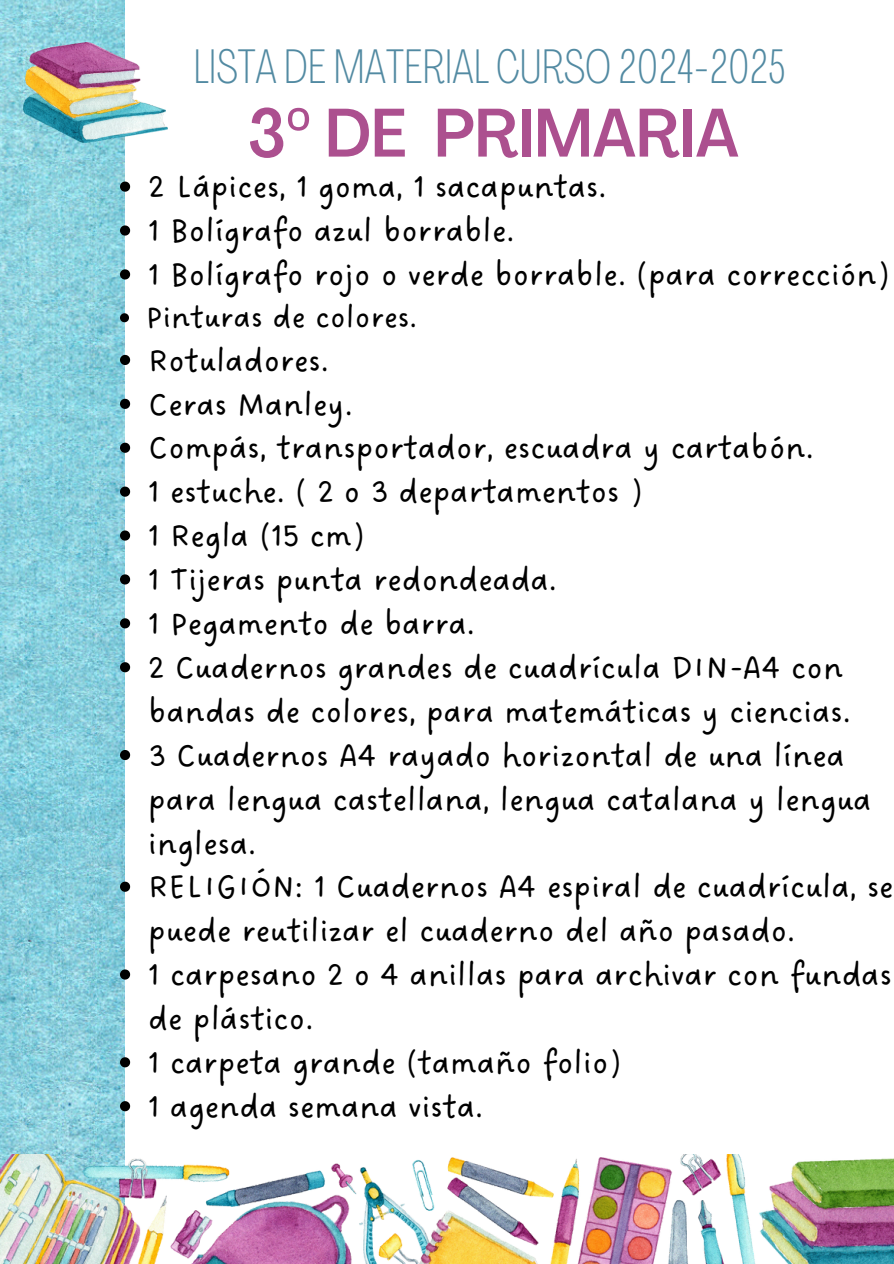
<style>
.page{position:relative;width:894px;height:1264px;background:#fff}
.page>*{position:absolute;margin:0;border:0;box-sizing:border-box;transform-origin:0 0}
.t1{font:500 condensed 67.5px "Agrandir";color:#ac508f}
.t2{font:100 48px "Agrandir Tight";color:#528aa2}
.t3{font:34.5px/43.8px "DO Sans Regular";color:#000}
.t4{font:33px "DO Sans Regular";color:#000}
.s1{font-family:"Noto Sans";font-weight:400;font-stretch:normal}
</style>
<div class="page">
<img style="left:0;top:0;width:124px;height:1154px">
<img style="left:0;top:1154px;width:893px;height:109px">
<img style="left:23px;top:42px;width:144px;height:100px">
<svg style="left:120px;top:181px;width:10px;height:11px"></svg>
<svg style="left:120px;top:225px;width:10px;height:10px"></svg>
<svg style="left:120px;top:269px;width:10px;height:10px"></svg>
<svg style="left:120px;top:313px;width:9px;height:9px"></svg>
<svg style="left:120px;top:355px;width:10px;height:10px"></svg>
<svg style="left:120px;top:399px;width:10px;height:10px"></svg>
<svg style="left:120px;top:442px;width:10px;height:11px"></svg>
<svg style="left:120px;top:486px;width:10px;height:10px"></svg>
<svg style="left:120px;top:530px;width:10px;height:10px"></svg>
<svg style="left:120px;top:574px;width:10px;height:10px"></svg>
<svg style="left:120px;top:618px;width:10px;height:10px"></svg>
<svg style="left:120px;top:662px;width:10px;height:10px"></svg>
<svg style="left:120px;top:750px;width:10px;height:10px"></svg>
<svg style="left:120px;top:881px;width:10px;height:10px"></svg>
<svg style="left:120px;top:969px;width:10px;height:10px"></svg>
<svg style="left:120px;top:1057px;width:10px;height:10px"></svg>
<svg style="left:120px;top:1101px;width:10px;height:10px"></svg>
<h1 class="t2" style="left:193px;top:47px;width:593px">LISTA DEMATERIAL CURSO 2024-2025</h1>
<p class="t1" style="left:248px;top:106px;width:492px">3<span class="s1">º</span> DE PRIMARIA</p>
<p class="t3" style="left:148px;top:167px;width:459px">2 Lápices, 1 goma, 1 sacapuntas.</p>
<p class="t3" style="left:148px;top:211px;width:367px">1 Bolígrafo azul borrable.</p>
<p class="t3" style="left:148px;top:254px;width:741px">1 Bolígrafo rojo o verde borrable. (para corrección)</p>
<p class="t4" style="left:146px;top:298px;width:273px">Pinturas de colores.</p>
<p class="t3" style="left:148px;top:340px;width:182px">Rotuladores.</p>
<p class="t3" style="left:148px;top:384px;width:206px">Ceras Manley.</p>
<p class="t3" style="left:148px;top:428px;width:666px">Compás, transportador, escuadra y cartabón.</p>
<p class="t3" style="left:148px;top:472px;width:495px">1 estuche. ( 2 o 3 departamentos )</p>
<p class="t3" style="left:148px;top:515px;width:217px">1 Regla (15 cm)</p>
<p class="t3" style="left:148px;top:559px;width:410px">1 Tijeras punta redondeada.</p>
<p class="t3" style="left:148px;top:603px;width:328px">1 Pegamento de barra.</p>
<p class="t3" style="left:148px;top:647px;width:703px">2 Cuadernos grandes de cuadrícula DIN-A4 con bandas de colores, para matemáticas y ciencias.</p>
<p class="t3" style="left:148px;top:735px;width:724px">3 Cuadernos A4 rayado horizontal de una línea para lengua castellana, lengua catalana y lengua inglesa.</p>
<p class="t3" style="left:148px;top:866px;width:746px">RELIGIÓN: 1 Cuadernos A4 espiral de cuadrícula, se puede reutilizar el cuaderno del año pasado.</p>
<p class="t3" style="left:148px;top:954px;width:745px">1 carpesano 2 o 4 anillas para archivar con fundas de plástico.</p>
<p class="t3" style="left:148px;top:1042px;width:473px">1 carpeta grande (tamaño folio)</p>
<p class="t3" style="left:148px;top:1086px;width:336px">1 agenda semana vista.</p>
</div>
